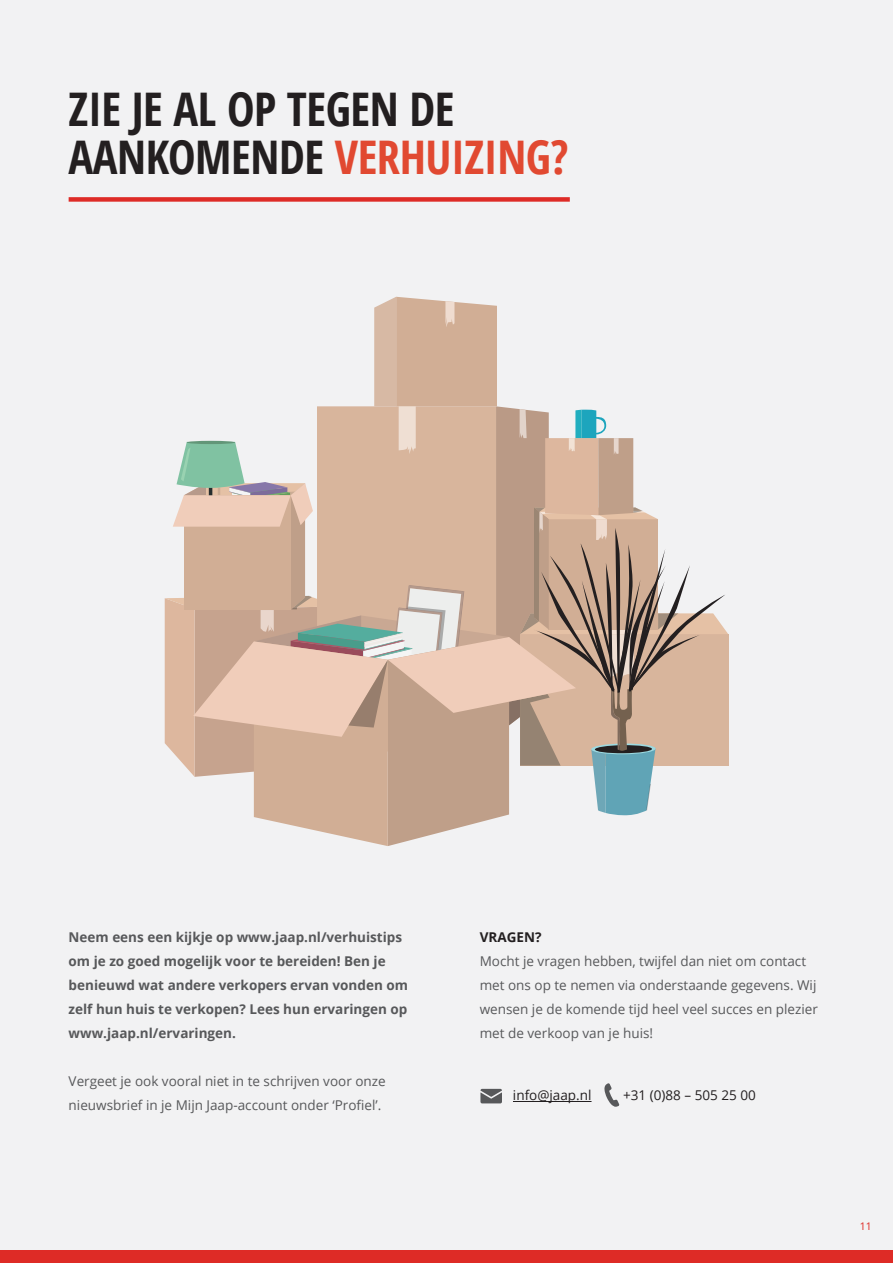
<style>
.page{position:relative;width:893px;height:1263px;background:#fff}
.page>*{position:absolute;margin:0;border:0;box-sizing:border-box;transform-origin:0 0}
.t1{font:700 condensed 46.35px/48px "Open Sans";letter-spacing:-.01em;color:#231f20}
.t2{font:13.5px/24px "Open Sans";color:#57585a}
.t3{font:700 13.5px/24px "Open Sans";color:#57585a}
.t4{font:13.5px "Open Sans";color:#231f20}
.t5{font:700 13.5px "Open Sans";color:#231f20}
.t6{font:10.5px "Open Sans";color:#de2b26}
.s1{color:#e14931}
</style>
<div class="page">
<div style="left:0;top:1187px;width:893px;height:76px;background:#f2f2f3"></div>
<div style="left:0;top:1250px;width:893px;height:13px;background:#de2b26"></div>
<div style="left:0;top:0;width:893px;height:1217px;background:#f2f2f3"></div>
<div style="left:69px;top:197px;width:501px;height:5px;background:#de2b26"></div>
<svg style="left:165px;top:297px;width:563px;height:549px"></svg>
<hr style="left:513px;top:1101px;width:78px;height:1px;background:#231f20">
<svg style="left:604px;top:1083px;width:15px;height:24px"></svg>
<svg style="left:480px;top:1089px;width:22px;height:14px"></svg>
<p class="t1" style="left:69px;top:84px;width:501px">ZIE JE AL OP TEGEN DE<br>AANKOMENDE <span class="s1">VERHUIZING?</span></p>
<p class="t3" style="left:69px;top:925px;width:341px">Neem eens een kijkje op www.jaap.nl/verhuistips om je zo goed mogelijk voor te bereiden! Ben je benieuwd wat andere verkopers ervan vonden om zelf hun huis te verkopen? Lees hun ervaringen op www.jaap.nl/ervaringen.</p>
<p class="t2" style="left:69px;top:1069px;width:319px">Vergeet je ook vooral niet in te schrijven voor onze nieuwsbrief in je Mijn Jaap-account onder ‘Profiel’.</p>
<p class="t5" style="left:480px;top:928px;width:63px">VRAGEN?</p>
<p class="t2" style="left:480px;top:949px;width:340px">Mocht je vragen hebben, twijfel dan niet om contact met ons op te nemen via onderstaande gegevens. Wij wensen je de komende tijd heel veel succes en plezier met de verkoop van je huis!</p>
<p class="t4" style="left:513px;top:1086px;width:80px">info@jaap.nl</p>
<p class="t4" style="left:623px;top:1086px;width:134px">+31 (0)88 – 505 25 00</p>
<p class="t6" style="left:860px;top:1219px;width:14px">11</p>
</div>
